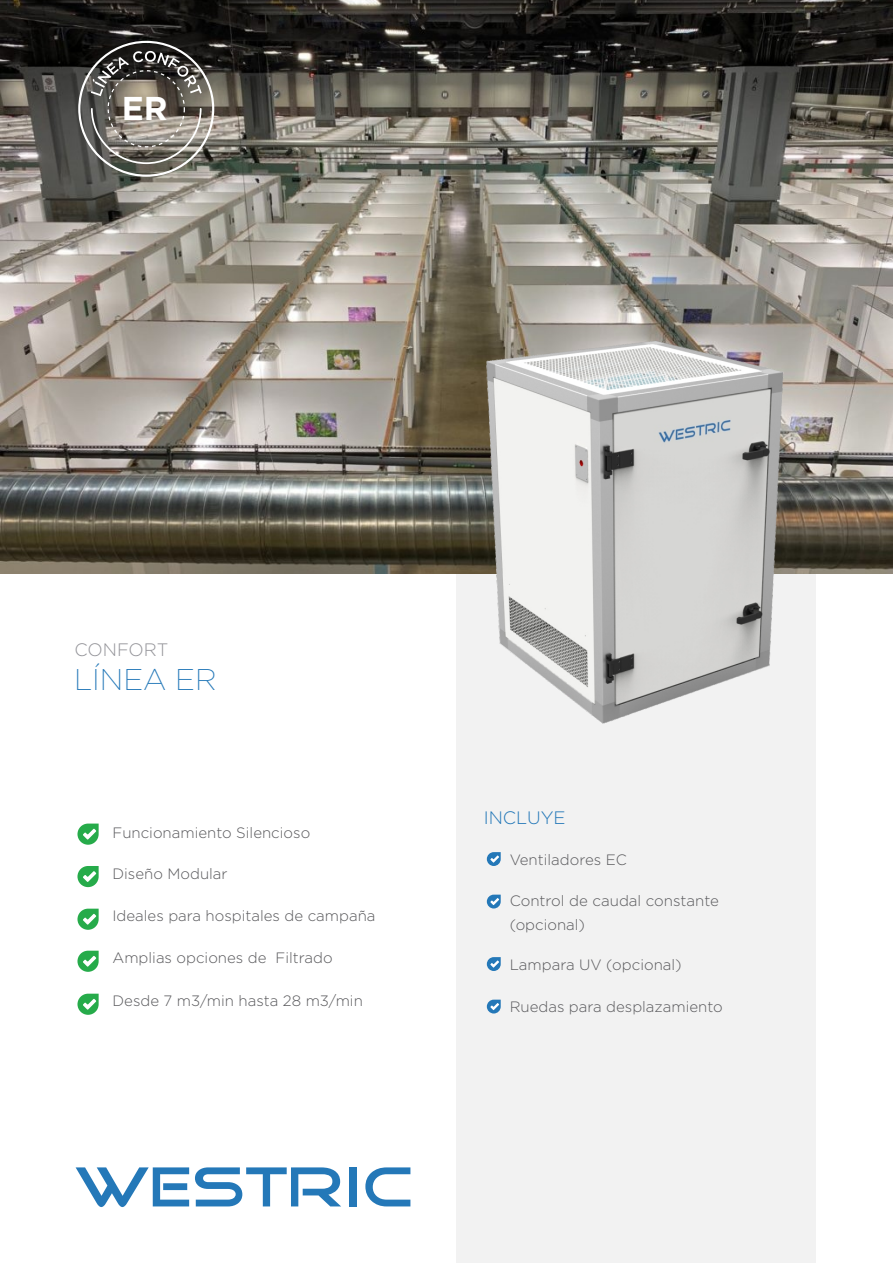
<style>
.page{position:relative;width:893px;height:1263px;background:#fff}
.page>*{position:absolute;margin:0;border:0;box-sizing:border-box;transform-origin:0 0}
.t1{font:700 33px "Gotham";color:#fff}
.t2{font:200 30px "Gotham";color:#2478b8}
.t3{font:300 18px "Gotham";letter-spacing:-.005em;color:#949499}
.t4{font:300 18px "Gotham";color:#2478b8}
.t5{font:300 15px/24px "Gotham";color:#59595c}
</style>
<div class="page">
<div style="left:456px;top:487px;width:359px;height:776px;background:#f2f2f2"></div>
<svg style="left:76px;top:1167px;width:113px;height:40px"></svg>
<svg style="left:195px;top:1167px;width:146px;height:39px"></svg>
<div style="left:349px;top:1167px;width:7px;height:39px;background:#2478b8"></div>
<svg style="left:365px;top:1167px;width:45px;height:39px"></svg>
<svg style="left:77px;top:824px;width:22px;height:21px"></svg>
<svg style="left:77px;top:866px;width:22px;height:21px"></svg>
<svg style="left:77px;top:909px;width:22px;height:21px"></svg>
<svg style="left:77px;top:951px;width:22px;height:21px"></svg>
<svg style="left:77px;top:994px;width:22px;height:21px"></svg>
<svg style="left:487px;top:852px;width:13px;height:14px"></svg>
<svg style="left:487px;top:895px;width:13px;height:14px"></svg>
<svg style="left:487px;top:957px;width:13px;height:14px"></svg>
<img style="left:0;top:0;width:892px;height:574px">
<svg style="left:90px;top:107px;width:112px;height:58px;background:#847f77"></svg>
<svg style="left:91px;top:51px;width:111px;height:45px;background:#5d5a55"></svg>
<img style="left:471px;top:321px;width:320px;height:403px">
<svg style="left:487px;top:1000px;width:13px;height:14px"></svg>
<h1 class="t1" style="left:122px;top:96px;width:47px">ER</h1>
<p class="t3" style="left:75px;top:643px;width:95px">CONFORT</p>
<h2 class="t2" style="left:74px;top:669px;width:144px">LÍNEA ER</h2>
<p class="t5" style="left:112px;top:822px;width:199px">Funcionamiento Silencioso</p>
<p class="t5" style="left:112px;top:863px;width:116px">Diseño Modular</p>
<p class="t5" style="left:112px;top:905px;width:264px">Ideales para hospitales de campaña</p>
<p class="t5" style="left:112px;top:947px;width:221px">Amplias opciones de Filtrado</p>
<p class="t5" style="left:112px;top:990px;width:252px">Desde 7 m3/min hasta 28 m3/min</p>
<p class="t4" style="left:484px;top:811px;width:83px">INCLUYE</p>
<p class="t5" style="left:509px;top:849px;width:119px">Ventiladores EC</p>
<p class="t5" style="left:509px;top:890px;width:211px">Control de caudal constante (opcional)</p>
<p class="t5" style="left:509px;top:954px;width:173px">Lampara UV (opcional)</p>
<p class="t5" style="left:509px;top:996px;width:215px">Ruedas para desplazamiento</p>
</div>
